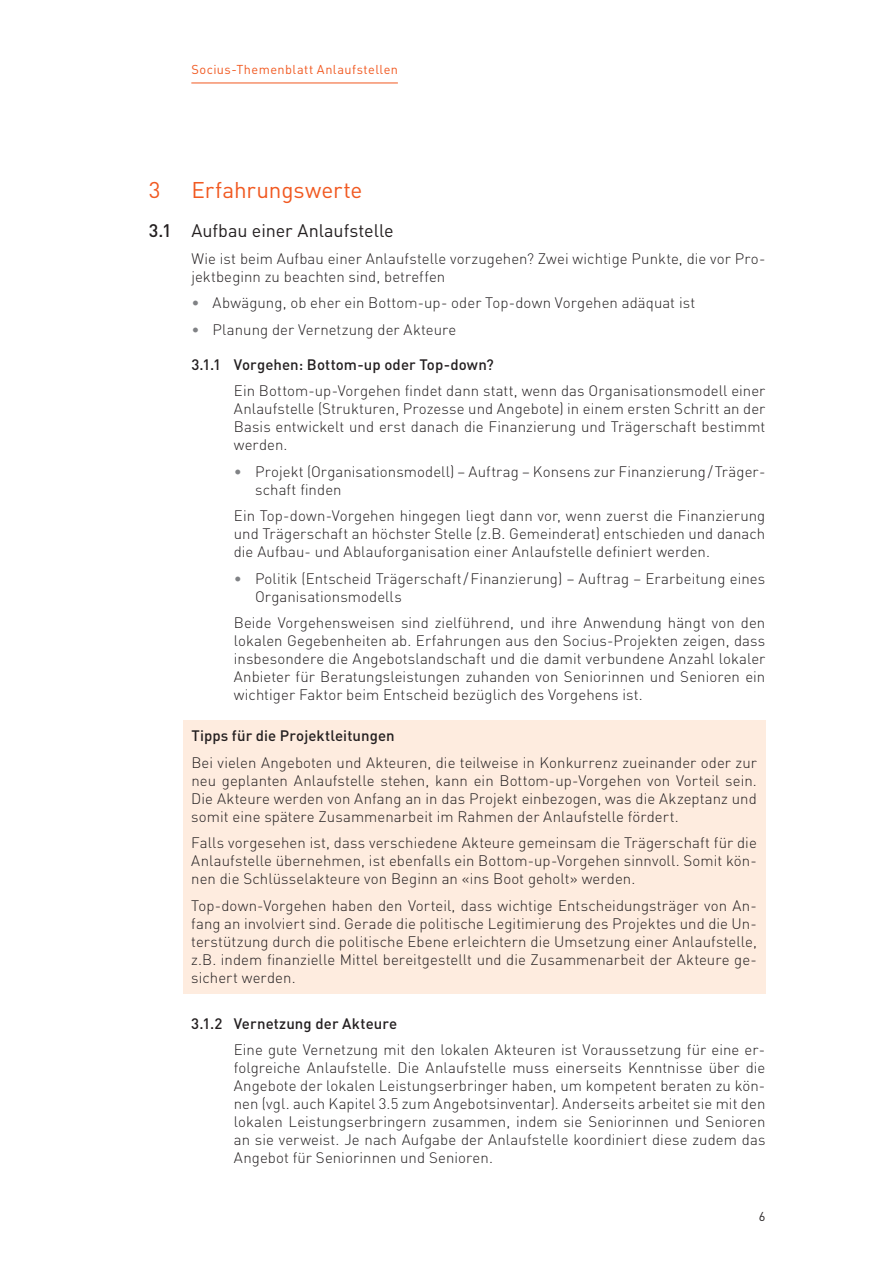
<style>
.page{position:relative;width:893px;height:1263px;background:#fff}
.page>*{position:absolute;margin:0;border:0;box-sizing:border-box;transform-origin:0 0}
.t1{font:22.5px "DIN";letter-spacing:-.005em;color:#f15921}
.t2{font:18px "DIN";letter-spacing:-.005em;color:#231f20}
.t3{font:300 15px/18px "DIN";letter-spacing:.005em;color:#231f20;text-align:justify}
.t4{font:500 15px "DIN";letter-spacing:.005em;color:#231f20}
.t5{font:12.75px "DIN";letter-spacing:.035em;color:#f15921}
.t6{font:12.75px "DIN";color:#231f20}
.s1{font-weight:500}
.s2{color:#808285}
</style>
<div class="page">
<hr style="left:191px;top:83px;width:207px;height:1px;background:#f15921">
<div style="left:183px;top:720px;width:582px;height:274px;background:#feecdf"></div>
<p class="t5" style="left:191px;top:62px;width:208px">Socius-Themenblatt Anlaufstellen</p>
<h1 class="t1" style="left:149px;top:176px;width:13px">3</h1>
<h1 class="t1" style="left:191px;top:176px;width:173px">Erfahrungswerte</h1>
<p class="t2" style="left:149px;top:219px;width:247px"><span class="s1">3.1</span> Aufbau einer Anlaufstelle</p>
<p class="t3" style="left:191px;top:249px;width:576px">Wie ist beim Aufbau einer Anlaufstelle vorzugehen? Zwei wichtige Punkte, die vor Pro&shy;jektbeginn zu beachten sind, betreffen</p>
<p class="t3" style="left:191px;top:293px;width:505px"><span class="s2">•</span> Abwägung, ob eher ein Bottom-up- oder Top-down Vorgehen adäquat ist</p>
<p class="t3" style="left:191px;top:320px;width:267px"><span class="s2">•</span> Planung der Vernetzung der Akteure</p>
<p class="t4" style="left:191px;top:355px;width:304px">3.1.1 Vorgehen: Bottom-up oder Top-down?</p>
<p class="t3" style="left:234px;top:381px;width:533px">Ein Bottom-up-Vorgehen findet dann statt, wenn das Organisationsmodell einer Anlaufstelle (Strukturen, Prozesse und Angebote) in einem ersten Schritt an der Basis entwickelt und erst danach die Finanzierung und Trägerschaft bestimmt werden.</p>
<p class="t3" style="left:255px;top:462px;width:512px;text-indent:-21px"><span class="s2">•</span> Projekt (Organisationsmodell) – Auftrag – Konsens zur Finanzierung/Träger&shy;schaft finden</p>
<p class="t3" style="left:234px;top:506px;width:533px">Ein Top-down-Vorgehen hingegen liegt dann vor, wenn zuerst die Finanzierung und Trägerschaft an höchster Stelle (z.B. Gemeinderat) entschieden und danach die Aufbau- und Ablauforganisation einer Anlaufstelle definiert werden.</p>
<p class="t3" style="left:255px;top:569px;width:512px;text-indent:-21px"><span class="s2">•</span> Politik (Entscheid Trägerschaft/Finanzierung) – Auftrag – Erarbeitung eines<br>Organisationsmodells</p>
<p class="t3" style="left:234px;top:613px;width:533px">Beide Vorgehensweisen sind zielführend, und ihre Anwendung hängt von den lokalen Gegebenheiten ab. Erfahrungen aus den Socius-Projekten zeigen, dass insbesondere die Angebotslandschaft und die damit verbundene Anzahl lokaler Anbieter für Beratungsleistungen zuhanden von Seniorinnen und Senioren ein wichtiger Faktor beim Entscheid bezüglich des Vorgehens ist.</p>
<p class="t4" style="left:191px;top:726px;width:205px">Tipps für die Projektleitungen</p>
<p class="t3" style="left:191px;top:753px;width:567px">Bei vielen Angeboten und Akteuren, die teilweise in Konkurrenz zueinander oder zur neu geplanten Anlaufstelle stehen, kann ein Bottom-up-Vorgehen von Vorteil sein.<br>Die Akteure werden von Anfang an in das Projekt einbezogen, was die Akzeptanz und somit eine spätere Zusammenarbeit im Rahmen der Anlaufstelle fördert.</p>
<p class="t3" style="left:191px;top:833px;width:567px">Falls vorgesehen ist, dass verschiedene Akteure gemeinsam die Trägerschaft für die Anlaufstelle übernehmen, ist ebenfalls ein Bottom-up-Vorgehen sinnvoll. Somit kön&shy;nen die Schlüsselakteure von Beginn an «ins Boot geholt» werden.</p>
<p class="t3" style="left:191px;top:896px;width:567px">Top-down-Vorgehen haben den Vorteil, dass wichtige Entscheidungsträger von An&shy;fang an involviert sind. Gerade die politische Legitimierung des Projektes und die Un&shy;terstützung durch die politische Ebene erleichtern die Umsetzung einer Anlaufstelle, z.B. indem finanzielle Mittel bereitgestellt und die Zusammenarbeit der Akteure ge&shy;sichert werden.</p>
<p class="t4" style="left:191px;top:1014px;width:207px">3.1.2 Vernetzung der Akteure</p>
<p class="t3" style="left:234px;top:1041px;width:533px">Eine gute Vernetzung mit den lokalen Akteuren ist Voraussetzung für eine er&shy;folgreiche Anlaufstelle. Die Anlaufstelle muss einerseits Kenntnisse über die Angebote der lokalen Leistungserbringer haben, um kompetent beraten zu kön&shy;nen (vgl. auch Kapitel 3.5 zum Angebotsinventar). Anderseits arbeitet sie mit den lokalen Leistungserbringern zusammen, indem sie Seniorinnen und Senioren an sie verweist. Je nach Aufgabe der Anlaufstelle koordiniert diese zudem das Angebot für Seniorinnen und Senioren.</p>
<p class="t6" style="left:759px;top:1208px;width:8px">6</p>
</div>
